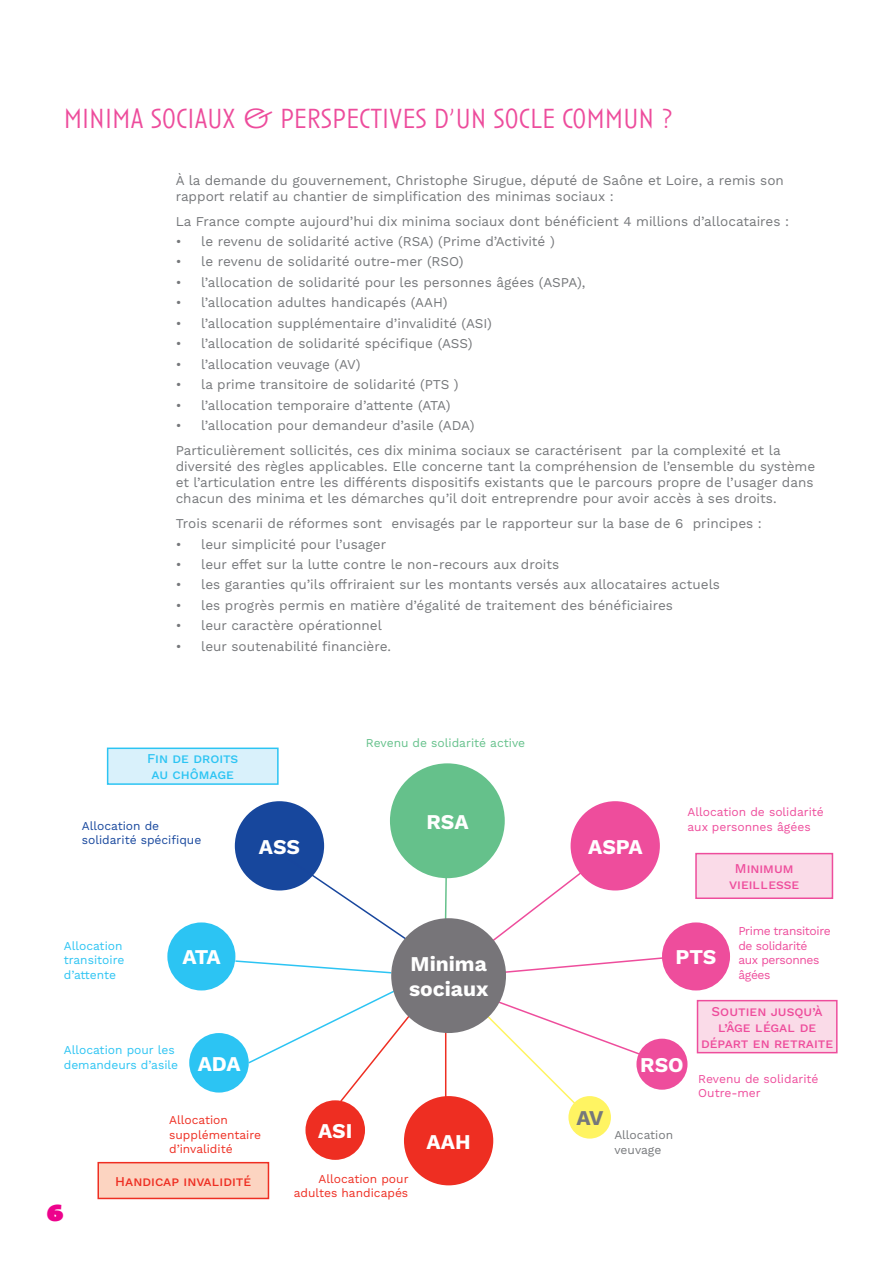
<style>
.page{position:relative;width:893px;height:1263px;background:#fff}
.page>*{position:absolute;margin:0;border:0;box-sizing:border-box;transform-origin:0 0}
.t1{font:300 28.5px "Anisette Pro";color:#ed4c9c}
.t2{font:900 24px "Anisette";color:#ed028c}
.t3{font:700 21px/25.2px "Work Sans";color:#fff}
.t4{font:700 21px "Work Sans";color:#76787b}
.t5{font:13.5px/16.2px "Work Sans";color:#76787b}
.t6{font:500 13.5px/16.2px "Work Sans";color:#ee4d9c;text-align:center}
.t7{font:500 13.5px/16.2px "Work Sans";color:#2cc4f3;text-align:center}
.t8{font:500 13.5px "Work Sans";color:#ee2e22}
.t9{font:12px/14.4px "Work Sans";color:#ee2e22;text-align:right}
.t10{font:12px/14.4px "Work Sans";color:#ee4d9c}
.t11{font:12px/14.4px "Work Sans";color:#2cc4f3}
.t12{font:12px/14.4px "Work Sans";letter-spacing:-.03em;color:#ee4d9c}
.t13{font:12px/14.4px "Work Sans";color:#17479d}
.t14{font:12px "Work Sans";color:#65c18b}
.t15{font:12px/14.4px "Work Sans";color:#76787b}
</style>
<div class="page">
<div style="left:390px;top:763px;width:115px;height:115px;background:#65c18b;border-radius:50%"></div>
<div style="left:235px;top:801px;width:89px;height:89px;background:#17479d;border-radius:50%"></div>
<div style="left:167px;top:922px;width:68px;height:68px;background:#2cc4f3;border-radius:50%"></div>
<div style="left:189px;top:1033px;width:60px;height:59px;background:#2cc4f3;border-radius:50%"></div>
<div style="left:305px;top:1100px;width:60px;height:60px;background:#ee2e22;border-radius:50%"></div>
<div style="left:636px;top:1039px;width:51px;height:51px;background:#ee4d9c;border-radius:50%"></div>
<div style="left:568px;top:1096px;width:43px;height:42px;background:#fff462;border-radius:50%"></div>
<div style="left:571px;top:801px;width:89px;height:89px;background:#ee4d9c;border-radius:50%"></div>
<div style="left:404px;top:1096px;width:89px;height:89px;background:#ee2e22;border-radius:50%"></div>
<svg style="left:234px;top:959px;width:158px;height:15px"></svg>
<svg style="left:247px;top:989px;width:171px;height:120px"></svg>
<hr style="left:445px;top:1007px;width:1px;height:93px;background:#ee2e22">
<svg style="left:479px;top:858px;width:195px;height:116px"></svg>
<svg style="left:462px;top:992px;width:188px;height:118px"></svg>
<svg style="left:444px;top:878px;width:4px;height:40px"></svg>
<svg style="left:287px;top:857px;width:136px;height:82px"></svg>
<div style="left:391px;top:918px;width:115px;height:115px;background:#777579;border-radius:50%"></div>
<div style="left:696px;top:854px;width:136px;height:44px;background:#fadbe8"></div>
<div style="left:695px;top:853px;width:138px;height:46px;border:2px solid #ee4d9c"></div>
<div style="left:98px;top:1163px;width:170px;height:35px;background:#fcd4c1"></div>
<div style="left:97px;top:1162px;width:172px;height:37px;border:2px solid #ee2e22"></div>
<div style="left:108px;top:748px;width:170px;height:36px;background:#d9f1fb"></div>
<div style="left:107px;top:747px;width:172px;height:38px;border:2px solid #2cc4f3"></div>
<div style="left:697px;top:1001px;width:140px;height:52px;background:#fadbe8"></div>
<div style="left:697px;top:1000px;width:141px;height:53px;border:2px solid #ee4d9c"></div>
<div style="left:662px;top:922px;width:68px;height:68px;background:#ee4d9c;border-radius:50%"></div>
<h1 class="t1" style="left:64px;top:100px;width:611px">MINIMA SOCIAUX &amp; PERSPECTIVES D’UN SOCLE COMMUN ?</h1>
<p class="t5" style="left:176px;top:172px;width:610px">À la demande du gouvernement, Christophe Sirugue, député de Saône et Loire, a remis son rapport relatif au chantier de simplification des minimas sociaux :</p>
<p class="t5" style="left:176px;top:213px;width:615px">La France compte aujourd’hui dix minima sociaux dont bénéficient 4 millions d’allocataires :</p>
<p class="t5" style="left:176px;top:234px;width:381px">• le revenu de solidarité active (RSA) (Prime d’Activité )</p>
<p class="t5" style="left:176px;top:254px;width:289px">• le revenu de solidarité outre-mer (RSO)</p>
<p class="t5" style="left:176px;top:275px;width:411px">• l’allocation de solidarité pour les personnes âgées (ASPA),</p>
<p class="t5" style="left:176px;top:295px;width:273px">• l’allocation adultes handicapés (AAH)</p>
<p class="t5" style="left:176px;top:316px;width:318px">• l’allocation supplémentaire d’invalidité (ASI)</p>
<p class="t5" style="left:176px;top:336px;width:298px">• l’allocation de solidarité spécifique (ASS)</p>
<p class="t5" style="left:176px;top:357px;width:186px">• l’allocation veuvage (AV)</p>
<p class="t5" style="left:176px;top:377px;width:284px">• la prime transitoire de solidarité (PTS )</p>
<p class="t5" style="left:176px;top:397px;width:276px">• l’allocation temporaire d’attente (ATA)</p>
<p class="t5" style="left:176px;top:414px;width:606px;line-height:24.8px">• l’allocation pour demandeur d’asile (ADA)<br>Particulièrement sollicités, ces dix minima sociaux se caractérisent par la complexité et la</p>
<p class="t5" style="left:176px;top:459px;width:641px">diversité des règles applicables. Elle concerne tant la compréhension de l’ensemble du système et l’articulation entre les différents dispositifs existants que le parcours propre de l’usager dans chacun des minima et les démarches qu’il doit entreprendre pour avoir accès à ses droits.</p>
<p class="t5" style="left:176px;top:516px;width:588px">Trois scenarii de réformes sont envisagés par le rapporteur sur la base de 6 principes :</p>
<p class="t5" style="left:176px;top:536px;width:212px">• leur simplicité pour l’usager</p>
<p class="t5" style="left:176px;top:557px;width:385px">• leur effet sur la lutte contre le non-recours aux droits</p>
<p class="t5" style="left:176px;top:577px;width:546px">• les garanties qu’ils offriraient sur les montants versés aux allocataires actuels</p>
<p class="t5" style="left:176px;top:598px;width:499px">• les progrès permis en matière d’égalité de traitement des bénéficiaires</p>
<p class="t5" style="left:176px;top:618px;width:208px">• leur caractère opérationnel</p>
<p class="t5" style="left:176px;top:639px;width:217px">• leur soutenabilité financière.</p>
<p class="t7" style="left:147px;top:751px;width:93px">Fin de droits au chômage</p>
<p class="t13" style="left:82px;top:819px;width:121px">Allocation de solidarité spécifique</p>
<h3 class="t3" style="left:259px;top:835px;width:43px">ASS</h3>
<p class="t14" style="left:366px;top:736px;width:161px">Revenu de solidarité active</p>
<h3 class="t3" style="left:426px;top:810px;width:44px">RSA</h3>
<p class="t11" style="left:64px;top:939px;width:62px">Allocation transitoire d’attente</p>
<h3 class="t3" style="left:182px;top:946px;width:40px">ATA</h3>
<p class="t11" style="left:64px;top:1043px;width:116px">Allocation pour les demandeurs d’asile</p>
<h3 class="t3" style="left:198px;top:1052px;width:44px">ADA</h3>
<p class="t9" style="left:169px;top:1113px;width:93px;text-align:left">Allocation supplémentaire d’invalidité</p>
<h3 class="t3" style="left:318px;top:1119px;width:36px">ASI</h3>
<h3 class="t3" style="left:409px;top:952px;width:81px">Minima sociaux</h3>
<h3 class="t3" style="left:427px;top:1130px;width:46px">AAH</h3>
<h2 class="t2" style="left:47px;top:1199px;width:18px">6</h2>
<p class="t8" style="left:115px;top:1173px;width:138px">Handicap invalidité</p>
<p class="t9" style="left:294px;top:1172px;width:116px">Allocation pour adultes handicapés</p>
<h3 class="t3" style="left:588px;top:835px;width:56px">ASPA</h3>
<p class="t10" style="left:687px;top:806px;width:138px">Allocation de solidarité aux personnes âgées</p>
<p class="t6" style="left:729px;top:861px;width:72px">Minimum vieillesse</p>
<h3 class="t3" style="left:676px;top:946px;width:42px">PTS</h3>
<p class="t12" style="left:738px;top:925px;width:94px">Prime transitoire de solidarité<br>aux personnes âgées</p>
<h3 class="t3" style="left:640px;top:1053px;width:45px">RSO</h3>
<h3 class="t4" style="left:576px;top:1106px;width:29px">AV</h3>
<p class="t15" style="left:614px;top:1128px;width:60px">Allocation veuvage</p>
<p class="t6" style="left:701px;top:1003px;width:134px">Soutien jusqu’à l’âge légal de départ en retraite</p>
<p class="t10" style="left:698px;top:1072px;width:122px">Revenu de solidarité<br>Outre-mer</p>
</div>
